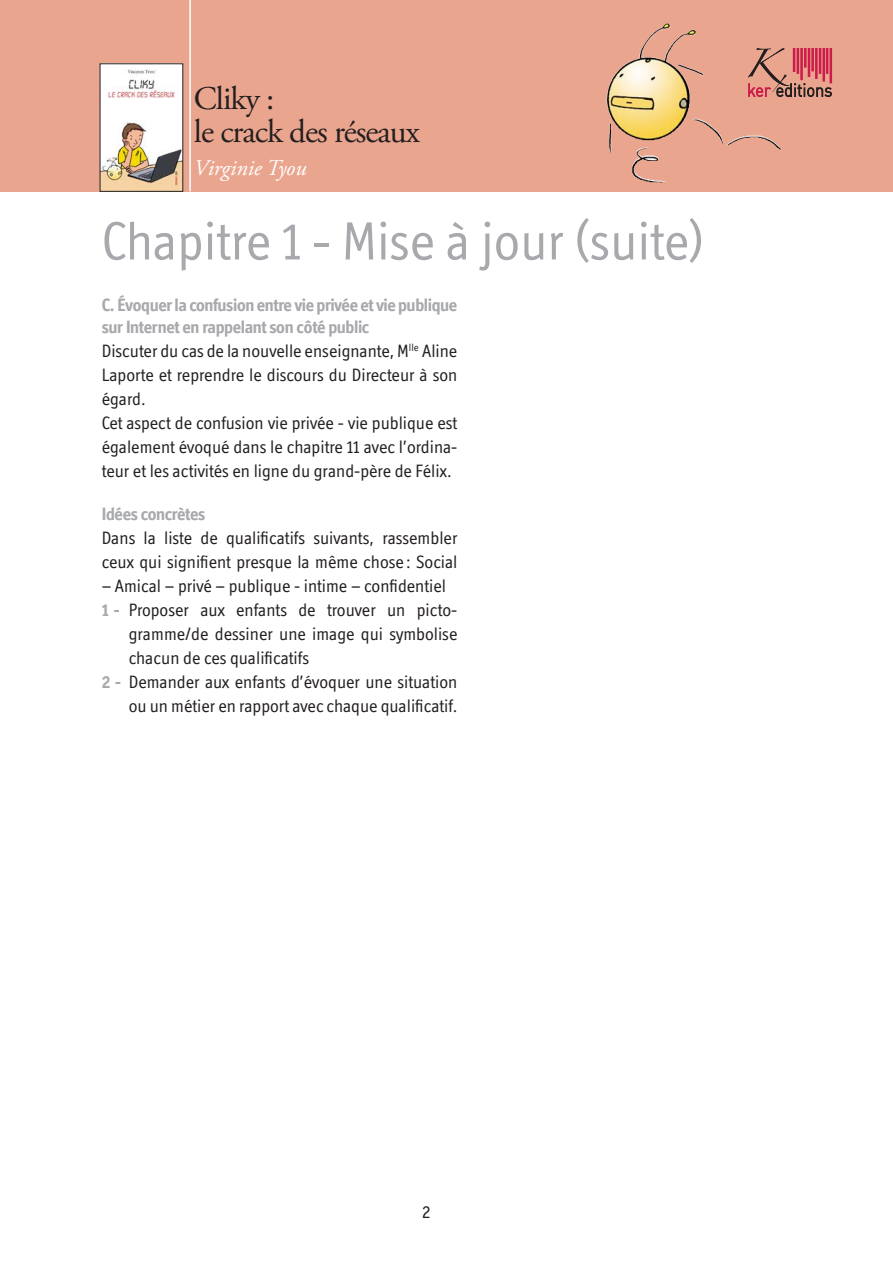
<style>
.page{position:relative;width:893px;height:1263px;background:#fff}
.page>*{position:absolute;margin:0;border:0;box-sizing:border-box;transform-origin:0 0}
.t1{font:54px "Officina Display ITC Std";color:#a8a9ad}
.t2{font:33px/33px "Adobe Garamond Pro";letter-spacing:-.03em;color:#231f20}
.t3{font:italic 22.5px "Adobe Garamond Pro";color:#fff}
.t4{font:18px/24px "Officina Display ITC Std";color:#231f20;text-align:justify}
.Sous-titre_péda{font:700 18px/21.6px "Officina Display ITC Std";letter-spacing:-.02em;color:#a8a9ad}
.t5{font:18px "Officina Sans";color:#231f20}
.s1{font-weight:700;color:#a8a9ad}
</style>
<div class="page">
<div style="left:0;top:0;width:893px;height:191px;background:#eaa58e"></div>
<img style="left:607px;top:23px;width:89px;height:117px">
<img style="left:102px;top:65px;width:79px;height:125px">
<hr style="left:189px;top:0;width:2px;height:191px;background:#fff">
<svg style="left:748px;top:48px;width:84px;height:49px"></svg>
<hr style="left:793px;top:48px;width:2px;height:24px;background:#cc1c4a">
<h2 class="t2" style="left:194px;top:83px;width:228px">Cliky :<br>le crack des réseaux</h2>
<p class="t3" style="left:194px;top:154px;width:114px">Virginie Tyou</p>
<p class="t1" style="left:102px;top:210px;width:604px">Chapitre 1 - Mise à jour (suite)</p>
<p class="Sous-titre_péda" style="left:102px;top:294px;width:357px">C. Évoquer la confusion entre vie privée et vie publique sur Internet en rappelant son côté public</p>
<p class="t4" style="left:102px;top:338px;width:357px">Discuter du cas de la nouvelle enseignante, M<sup>lle</sup> Aline Laporte et reprendre le discours du Directeur à son égard.</p>
<p class="t4" style="left:102px;top:410px;width:357px">Cet aspect de confusion vie privée - vie publique est également évoqué dans le chapitre 11 avec l’ordina&shy;teur et les activités en ligne du grand-père de Félix.</p>
<p class="Sous-titre_péda" style="left:102px;top:503px;width:105px">Idées concrètes</p>
<p class="t4" style="left:102px;top:525px;width:357px">Dans la liste de qualificatifs suivants, rassembler ceux qui signifient presque la même chose : Social</p>
<p class="t4" style="left:102px;top:573px;width:346px">– Amical – privé – publique - intime – confidentiel</p>
<p class="t4" style="left:129px;top:597px;width:330px;text-indent:-27px"><span class="s1">1 -</span> Proposer aux enfants de trouver un picto&shy;gramme/de dessiner une image qui symbolise chacun de ces qualificatifs</p>
<p class="t4" style="left:102px;top:669px;width:357px;text-align:right"><span class="s1">2 -</span> Demander aux enfants d’évoquer une situation ou un métier en rapport avec chaque qualificatif.</p>
<p class="t5" style="left:422px;top:1202px;width:10px">2</p>
</div>
